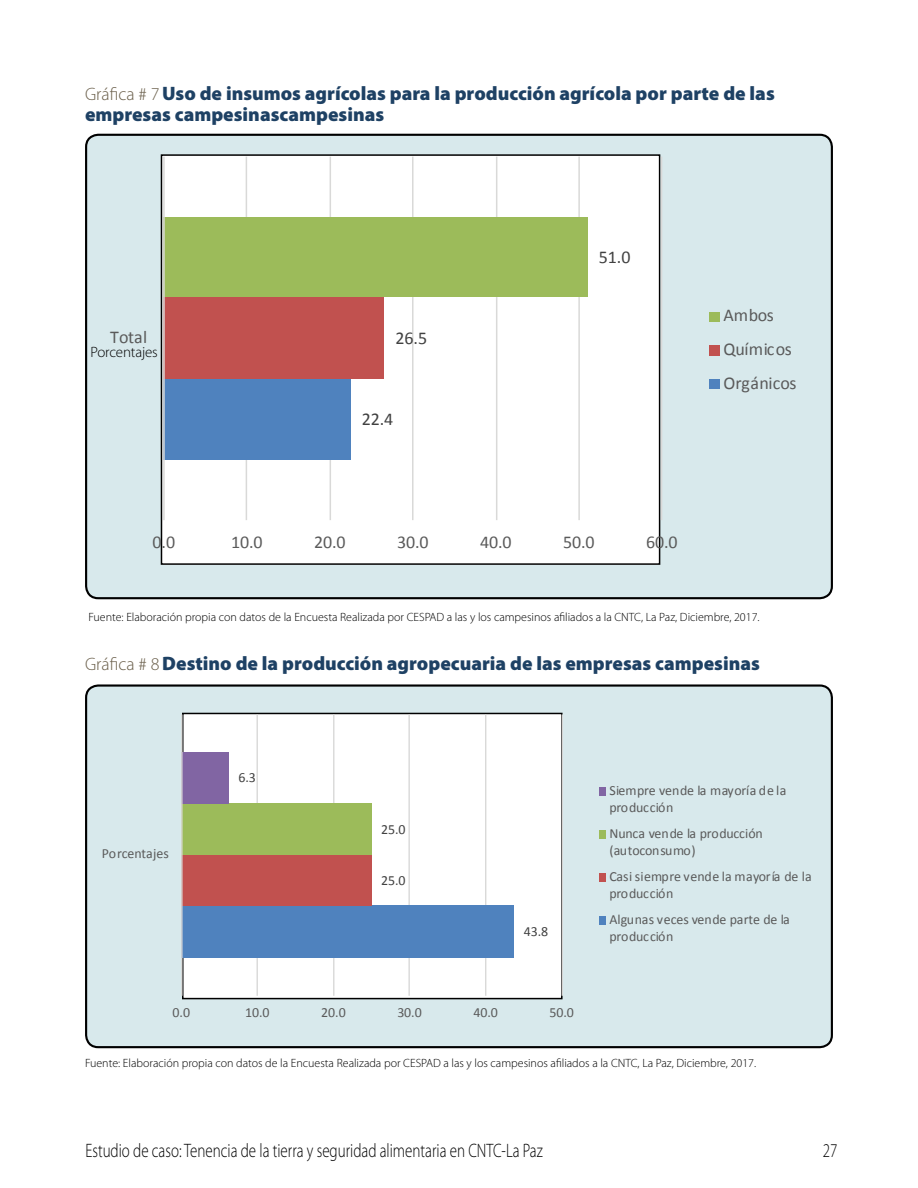
<style>
.page{position:relative;width:918px;height:1188px;background:#fff}
.page>*{position:absolute;margin:0;border:0;box-sizing:border-box;transform-origin:0 0}
.t1{font:900 19.5px/21px "Myriad Pro";color:#1e4164}
.t2{font:300 19.5px "Myriad Pro";color:#000;scale:.77 1}
.t3{font:18px/33.8px "Calibri";letter-spacing:-.005em;color:#5a5a5a}
.t4{font:18px "Calibri";color:#414141}
.t5{font:300 15px "Myriad Pro";letter-spacing:-.01em;color:#000}
.t6{font:13.95px/17px "Calibri";letter-spacing:-.005em;color:#5a5a5a}
.t7{font:13.95px "Calibri";color:#414141}
.t8{font:300 12px "Myriad Pro";color:#000}
.s1{font-weight:300;font-size:18px;color:#695e4a}
</style>
<div class="page">
<div style="left:86px;top:135px;width:746px;height:463px;background:#d8e9ec;border-radius:12px"></div>
<div style="left:85px;top:134px;width:748px;height:465px;border:2px solid #000;border-radius:12px"></div>
<div style="left:161px;top:155px;width:499px;height:409px;background:#fff"></div>
<div style="left:161px;top:154px;width:499px;height:411px;border:2px solid #000"></div>
<hr style="left:661px;top:157px;width:1px;height:363px;background:#d9d9d8">
<hr style="left:578px;top:157px;width:2px;height:363px;background:#d9d9d8">
<hr style="left:496px;top:157px;width:1px;height:363px;background:#d9d9d8">
<hr style="left:412px;top:157px;width:2px;height:363px;background:#d9d9d8">
<hr style="left:330px;top:157px;width:1px;height:363px;background:#d9d9d8">
<hr style="left:246px;top:157px;width:1px;height:363px;background:#d9d9d8">
<div style="left:163px;top:378px;width:188px;height:81px;background:#4f82be"></div>
<div style="left:163px;top:297px;width:221px;height:81px;background:#c1514f"></div>
<div style="left:163px;top:217px;width:424px;height:80px;background:#9cbb5a"></div>
<hr style="left:163px;top:157px;width:2px;height:363px;background:#d9d9d8">
<div style="left:709px;top:312px;width:10px;height:9px;background:#9cbb5a"></div>
<div style="left:709px;top:345px;width:10px;height:11px;background:#c1514f"></div>
<div style="left:709px;top:380px;width:10px;height:9px;background:#4f82be"></div>
<div style="left:86px;top:686px;width:746px;height:361px;background:#d8e9ec;border-radius:12px"></div>
<div style="left:85px;top:684px;width:748px;height:364px;border:2px solid #000;border-radius:12px"></div>
<div style="left:183px;top:713px;width:379px;height:286px;background:#fff"></div>
<div style="left:182px;top:713px;width:381px;height:286px;border:2px solid #000"></div>
<hr style="left:562px;top:714px;width:1px;height:282px;background:#d9d9d8">
<hr style="left:485px;top:714px;width:1px;height:282px;background:#d9d9d8">
<hr style="left:408px;top:714px;width:2px;height:282px;background:#d9d9d8">
<hr style="left:333px;top:714px;width:1px;height:282px;background:#d9d9d8">
<hr style="left:257px;top:714px;width:1px;height:282px;background:#d9d9d8">
<div style="left:181px;top:906px;width:333px;height:52px;background:#4f82be"></div>
<div style="left:181px;top:855px;width:190px;height:51px;background:#c1514f"></div>
<div style="left:181px;top:803px;width:190px;height:52px;background:#9cbb5a"></div>
<div style="left:181px;top:752px;width:48px;height:51px;background:#8165a3"></div>
<hr style="left:181px;top:714px;width:2px;height:282px;background:#d9d9d8">
<div style="left:599px;top:787px;width:7px;height:8px;background:#8165a3"></div>
<div style="left:599px;top:830px;width:7px;height:8px;background:#9cbb5a"></div>
<div style="left:599px;top:873px;width:7px;height:8px;background:#c1514f"></div>
<div style="left:599px;top:916px;width:7px;height:8px;background:#4f82be"></div>
<h1 class="t1" style="left:85px;top:83px;width:691px"><span class="s1">Gráfica # 7</span>Uso de insumos agrícolas para la producción agrícola por parte de las empresas campesinascampesinas</h1>
<h2 class="t3" style="left:110px;top:320px;width:39px">Total</h2>
<p class="t5" style="left:90px;top:343px;width:69px">Porcentajes</p>
<h2 class="t4" style="left:396px;top:326px;width:33px">26.5</h2>
<h2 class="t4" style="left:362px;top:407px;width:33px">22.4</h2>
<h2 class="t4" style="left:599px;top:245px;width:33px">51.0</h2>
<h2 class="t3" style="left:153px;top:525px;width:24px">0.0</h2>
<h2 class="t3" style="left:231px;top:525px;width:33px">10.0</h2>
<h2 class="t3" style="left:314px;top:525px;width:33px">20.0</h2>
<h2 class="t3" style="left:397px;top:525px;width:33px">30.0</h2>
<h2 class="t3" style="left:480px;top:525px;width:33px">40.0</h2>
<h2 class="t3" style="left:563px;top:525px;width:33px">50.0</h2>
<h2 class="t3" style="left:646px;top:525px;width:33px">60.0</h2>
<h2 class="t3" style="left:724px;top:298px;width:74px">Ambos<br>Químicos<br>Orgánicos</h2>
<p class="t8" style="left:88px;top:611px;width:673px">Fuente: Elaboración propia con datos de la Encuesta Realizada por CESPAD a las y los campesinos afiliados a la CNTC, La Paz, Diciembre, 2017.</p>
<h1 class="t1" style="left:85px;top:653px;width:676px"><span class="s1">Gráfica # 8</span>Destino de la producción agropecuaria de las empresas campesinas</h1>
<p class="t6" style="left:102px;top:845px;width:68px">Porcentajes</p>
<p class="t7" style="left:239px;top:769px;width:19px">6.3</p>
<p class="t7" style="left:381px;top:820px;width:26px">25.0</p>
<p class="t7" style="left:381px;top:871px;width:26px">25.0</p>
<p class="t7" style="left:524px;top:923px;width:26px">43.8</p>
<p class="t6" style="left:173px;top:1004px;width:19px">0.0</p>
<p class="t6" style="left:245px;top:1004px;width:26px">10.0</p>
<p class="t6" style="left:321px;top:1004px;width:26px">20.0</p>
<p class="t6" style="left:397px;top:1004px;width:26px">30.0</p>
<p class="t6" style="left:473px;top:1004px;width:26px">40.0</p>
<p class="t6" style="left:549px;top:1004px;width:26px">50.0</p>
<p class="t6" style="left:609px;top:782px;width:179px">Siempre vende la mayoría de la producción</p>
<p class="t6" style="left:609px;top:825px;width:155px">Nunca vende la producción (autoconsumo)</p>
<p class="t6" style="left:609px;top:868px;width:204px">Casi siempre vende la mayoría de la producción</p>
<p class="t6" style="left:609px;top:911px;width:182px">Algunas veces vende parte de la producción</p>
<p class="t8" style="left:85px;top:1056px;width:673px">Fuente: Elaboración propia con datos de la Encuesta Realizada por CESPAD a las y los campesinos afiliados a la CNTC, La Paz, Diciembre, 2017.</p>
<h1 class="t2" style="left:85px;top:1140px;width:596px">Estudio de caso: Tenencia de la tierra y seguridad alimentaria en CNTC-La Paz</h1>
<h1 class="t2" style="left:823px;top:1140px;width:21px">27</h1>
</div>
